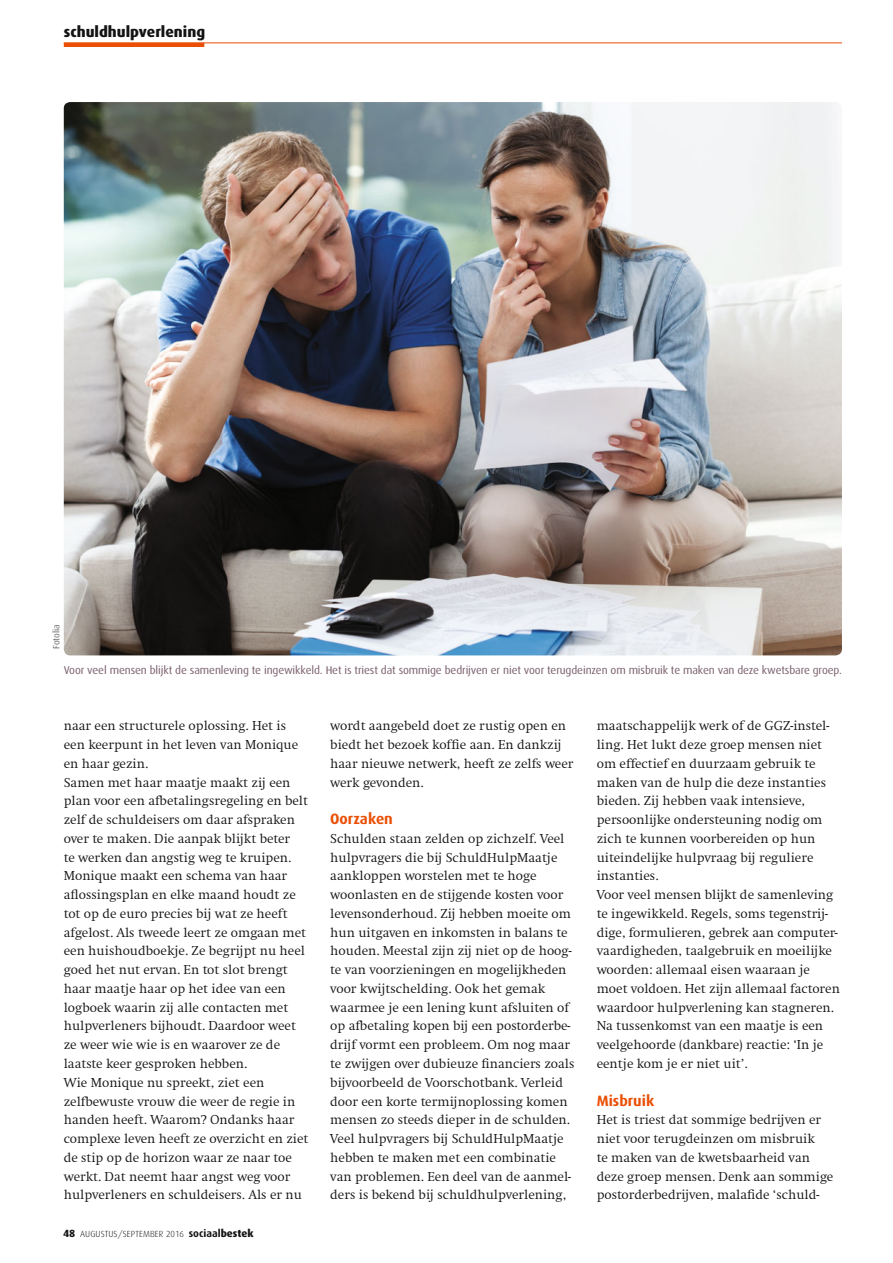
<style>
.page{position:relative;width:893px;height:1263px;background:#fff}
.page>*{position:absolute;margin:0;border:0;box-sizing:border-box;transform-origin:0 0}
.t1{font:800 15px "Dax";color:#131413}
.t2{font:700 15px "Dax";color:#ea4f06}
.t3{font:300 13.5px/18.8px "Swift";color:#131413}
.t4{font:11.25px "Dax";letter-spacing:-.01em;color:#785d6c}
.t5{font:9px "Dax";letter-spacing:-.005em;color:#676766}
.t6{font:300 8.85px "Dax";letter-spacing:.015em;color:#131413}
.s1{font-weight:800;font-size:10.5px}
.s2{font-weight:700;font-size:10.5px}
</style>
<div class="page">
<hr style="left:64px;top:43px;width:778px;height:1px;background:#ea4f06">
<hr style="left:64px;top:43px;width:140px;height:4px;background:#ea4f06">
<img style="left:64px;top:102px;width:778px;height:553px;border-radius:6px">
<p class="t1" style="left:64px;top:25px;width:143px">schuldhulpverlening</p>
<p class="t5" style="left:53px;top:649px;width:26px;rotate:-90deg">Fotolia</p>
<p class="t4" style="left:64px;top:665px;width:779px">Voor veel mensen blijkt de samenleving te ingewikkeld. Het is triest dat sommige bedrijven er niet voor terugdeinzen om misbruik te maken van deze kwetsbare groep.</p>
<p class="t3" style="left:64px;top:718px;width:246px">naar een structurele oplossing. Het is een keerpunt in het leven van Monique en haar gezin.<br>Samen met haar maatje maakt zij een plan voor een afbetalingsregeling en belt zelf de schuldeisers om daar afspraken over te maken. Die aanpak blijkt beter<br>te werken dan angstig weg te kruipen.<br>Monique maakt een schema van haar aflossingsplan en elke maand houdt ze tot op de euro precies bij wat ze heeft afgelost. Als tweede leert ze omgaan met een huishoudboekje. Ze begrijpt nu heel goed het nut ervan. En tot slot brengt haar maatje haar op het idee van een logboek waarin zij alle contacten met hulpverleners bijhoudt. Daardoor weet ze weer wie wie is en waarover ze de laatste keer gesproken hebben.<br>Wie Monique nu spreekt, ziet een zelfbewuste vrouw die weer de regie in handen heeft. Waarom? Ondanks haar complexe leven heeft ze overzicht en ziet de stip op de horizon waar ze naar toe werkt. Dat neemt haar angst weg voor hulpverleners en schuldeisers. Als er nu</p>
<p class="t3" style="left:330px;top:718px;width:245px">wordt aangebeld doet ze rustig open en biedt het bezoek koffie aan. En dankzij haar nieuwe netwerk, heeft ze zelfs weer werk gevonden.</p>
<p class="t2" style="left:330px;top:812px;width:64px">Oorzaken</p>
<p class="t3" style="left:330px;top:830px;width:246px">Schulden staan zelden op zichzelf. Veel hulpvragers die bij SchuldHulpMaatje aankloppen worstelen met te hoge woonlasten en de stijgende kosten voor levensonderhoud. Zij hebben moeite om hun uitgaven en inkomsten in balans te houden. Meestal zijn zij niet op de hoog&shy;te van voorzieningen en mogelijkheden voor kwijtschelding. Ook het gemak waarmee je een lening kunt afsluiten of op afbetaling kopen bij een postorderbe&shy;drijf vormt een probleem. Om nog maar te zwijgen over dubieuze financiers zoals bijvoorbeeld de Voorschotbank. Verleid door een korte termijnoplossing komen mensen zo steeds dieper in de schulden.<br>Veel hulpvragers bij SchuldHulpMaatje hebben te maken met een combinatie van problemen. Een deel van de aanmel&shy;ders is bekend bij schuldhulpverlening,</p>
<p class="t6" style="left:63px;top:1230px;width:192px"><span class="s1">48</span> AUGUSTUS/SEPTEMBER 2016 <span class="s2">sociaal</span><span class="s1">bestek</span></p>
<p class="t3" style="left:597px;top:718px;width:245px">maatschappelijk werk of de GGZ-instel&shy;ling. Het lukt deze groep mensen niet om effectief en duurzaam gebruik te maken van de hulp die deze instanties bieden. Zij hebben vaak intensieve, persoonlijke ondersteuning nodig om zich te kunnen voorbereiden op hun uiteindelijke hulpvraag bij reguliere instanties.<br>Voor veel mensen blijkt de samenleving te ingewikkeld. Regels, soms tegenstrij&shy;dige, formulieren, gebrek aan computer&shy;vaardigheden, taalgebruik en moeilijke woorden: allemaal eisen waaraan je moet voldoen. Het zijn allemaal factoren waardoor hulpverlening kan stagneren.<br>Na tussenkomst van een maatje is een veelgehoorde (dankbare) reactie: ‘In je eentje kom je er niet uit’.</p>
<p class="t2" style="left:597px;top:1094px;width:59px">Misbruik</p>
<p class="t3" style="left:597px;top:1111px;width:238px">Het is triest dat sommige bedrijven er niet voor terugdeinzen om misbruik<br>te maken van de kwetsbaarheid van deze groep mensen. Denk aan sommige postorderbedrijven, malafide ‘schuld-</p>
</div>
